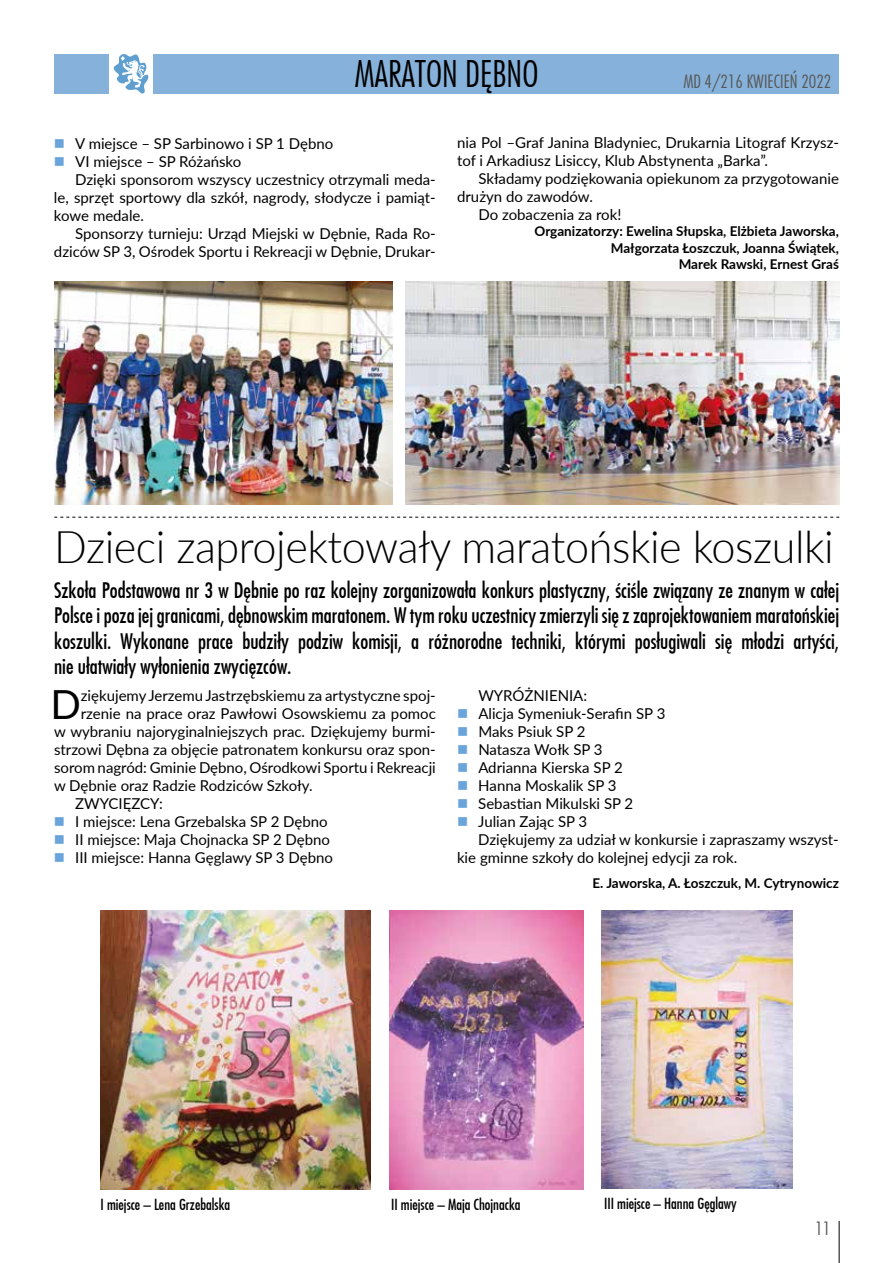
<style>
.page{position:relative;width:893px;height:1263px;background:#fff}
.page>*{position:absolute;margin:0;border:0;box-sizing:border-box;transform-origin:0 0}
.t1{font:300 45px "Lato";letter-spacing:-.01em;color:#000;scale:.96 1}
.t2{font:40.05px "Lato";color:#000}
.t3{font:300 36px "Fujiyama";color:#000}
.t4{font:21px/25.2px "Fujiyama";color:#000;text-align:justify}
.t5{font:300 18px "Fujiyama";color:#575756}
.t6{font:15px/18px "Lato";color:#000}
.t7{font:15px "Fujiyama";color:#000}
.t8{font:700 13.5px/16.2px "Lato";color:#000;text-align:right}
</style>
<div class="page">
<div style="left:153px;top:54px;width:686px;height:40px;background:#86b1da"></div>
<div style="left:54px;top:54px;width:55px;height:40px;background:#86b1da"></div>
<svg style="left:113px;top:54px;width:35px;height:40px"></svg>
<hr style="left:839px;top:1221px;width:1px;height:42px;background:#000">
<svg style="left:54px;top:517px;width:785px;height:1px"></svg>
<img style="left:54px;top:282px;width:338px;height:223px">
<img style="left:405px;top:282px;width:434px;height:223px">
<img style="left:101px;top:911px;width:270px;height:278px">
<img style="left:389px;top:911px;width:194px;height:278px">
<img style="left:602px;top:911px;width:190px;height:277px">
<h3 class="t3" style="left:355px;top:50px;width:185px">MARATON DĘBNO</h3>
<p class="t5" style="left:683px;top:70px;width:149px">MD 4/216 KWIECIEŃ 2022</p>
<p class="t6" style="left:75px;top:133px;width:260px">V miejsce – SP Sarbinowo i SP 1 Dębno</p>
<p class="t6" style="left:75px;top:151px;width:168px">VI miejsce – SP Różańsko</p>
<p class="t6" style="left:75px;top:169px;width:362px">Dzięki sponsorom wszyscy uczestnicy otrzymali meda-</p>
<p class="t6" style="left:54px;top:187px;width:383px">le, sprzęt sportowy dla szkół, nagrody, słodycze i pamiąt-</p>
<p class="t6" style="left:54px;top:205px;width:92px">kowe medale.</p>
<p class="t6" style="left:75px;top:223px;width:362px">Sponsorzy turnieju: Urząd Miejski w Dębnie, Rada Ro-</p>
<p class="t6" style="left:54px;top:241px;width:383px">dziców SP 3, Ośrodek Sportu i Rekreacji w Dębnie, Drukar-</p>
<p class="t6" style="left:457px;top:133px;width:383px">nia Pol –Graf Janina Bladyniec, Drukarnia Litograf Krzysz&shy;tof i Arkadiusz Lisiccy, Klub Abstynenta „Barka”.</p>
<p class="t6" style="left:478px;top:169px;width:362px">Składamy podziękowania opiekunom za przygotowanie</p>
<p class="t6" style="left:457px;top:187px;width:137px">drużyn do zawodów.</p>
<p class="t6" style="left:478px;top:205px;width:145px">Do zobaczenia za rok!</p>
<p class="t8" style="left:535px;top:223px;width:306px">Organizatorzy: Ewelina Słupska, Elżbieta Jaworska,<br>Małgorzata Łoszczuk, Joanna Świątek,<br>Marek Rawski, Ernest Graś</p>
<h1 class="t1" style="left:54px;top:516px;width:814px">Dzieci zaprojektowały maratońskie koszulki</h1>
<p class="t4" style="left:54px;top:577px;width:787px">Szkoła Podstawowa nr 3 w Dębnie po raz kolejny zorganizowała konkurs plastyczny, ściśle związany ze znanym w całej Polsce i poza jej granicami, dębnowskim maratonem. W tym roku uczestnicy zmierzyli się z zaprojektowaniem maratońskiej koszulki. Wykonane prace budziły podziw komisji, a różnorodne techniki, którymi posługiwali się młodzi artyści, nie ułatwiały wyłonienia zwycięzców.</p>
<h2 class="t2" style="left:50px;top:676px;width:32px">D</h2>
<p class="t6" style="left:81px;top:686px;width:356px">ziękujemy Jerzemu Jastrzębskiemu za artystyczne spoj-</p>
<p class="t6" style="left:81px;top:704px;width:356px">rzenie na prace oraz Pawłowi Osowskiemu za pomoc</p>
<p class="t6" style="left:54px;top:722px;width:383px">w wybraniu najoryginalniejszych prac. Dziękujemy burmi-</p>
<p class="t6" style="left:54px;top:740px;width:383px">strzowi Dębna za objęcie patronatem konkursu oraz spon-</p>
<p class="t6" style="left:54px;top:758px;width:383px">sorom nagród: Gminie Dębno, Ośrodkowi Sportu i Rekreacji</p>
<p class="t6" style="left:54px;top:776px;width:260px">w Dębnie oraz Radzie Rodziców Szkoły.</p>
<p class="t6" style="left:75px;top:794px;width:89px">ZWYCIĘZCY:</p>
<p class="t6" style="left:75px;top:812px;width:254px">I miejsce: Lena Grzebalska SP 2 Dębno</p>
<p class="t6" style="left:75px;top:830px;width:256px">II miejsce: Maja Chojnacka SP 2 Dębno</p>
<p class="t6" style="left:75px;top:848px;width:259px">III miejsce: Hanna Gęglawy SP 3 Dębno</p>
<p class="t6" style="left:478px;top:686px;width:110px">WYRÓŻNIENIA:</p>
<p class="t6" style="left:478px;top:704px;width:189px">Alicja Symeniuk-Serafin SP 3</p>
<p class="t6" style="left:478px;top:722px;width:109px">Maks Psiuk SP 2</p>
<p class="t6" style="left:478px;top:740px;width:126px">Natasza Wołk SP 3</p>
<p class="t6" style="left:478px;top:758px;width:146px">Adrianna Kierska SP 2</p>
<p class="t6" style="left:478px;top:776px;width:140px">Hanna Moskalik SP 3</p>
<p class="t6" style="left:478px;top:794px;width:157px">Sebastian Mikulski SP 2</p>
<p class="t6" style="left:478px;top:812px;width:111px">Julian Zając SP 3</p>
<p class="t6" style="left:478px;top:830px;width:362px">Dziękujemy za udział w konkursie i zapraszamy wszyst-</p>
<p class="t6" style="left:457px;top:848px;width:282px">kie gminne szkoły do kolejnej edycji za rok.</p>
<p class="t8" style="left:592px;top:874px;width:248px">E. Jaworska, A. Łoszczuk, M. Cytrynowicz</p>
<p class="t7" style="left:101px;top:1194px;width:131px">I miejsce – Lena Grzebalska</p>
<p class="t7" style="left:391px;top:1194px;width:131px">II miejsce – Maja Chojnacka</p>
<p class="t7" style="left:604px;top:1193px;width:134px">III miejsce – Hanna Gęglawy</p>
<p class="t5" style="left:815px;top:1217px;width:16px">11</p>
</div>
